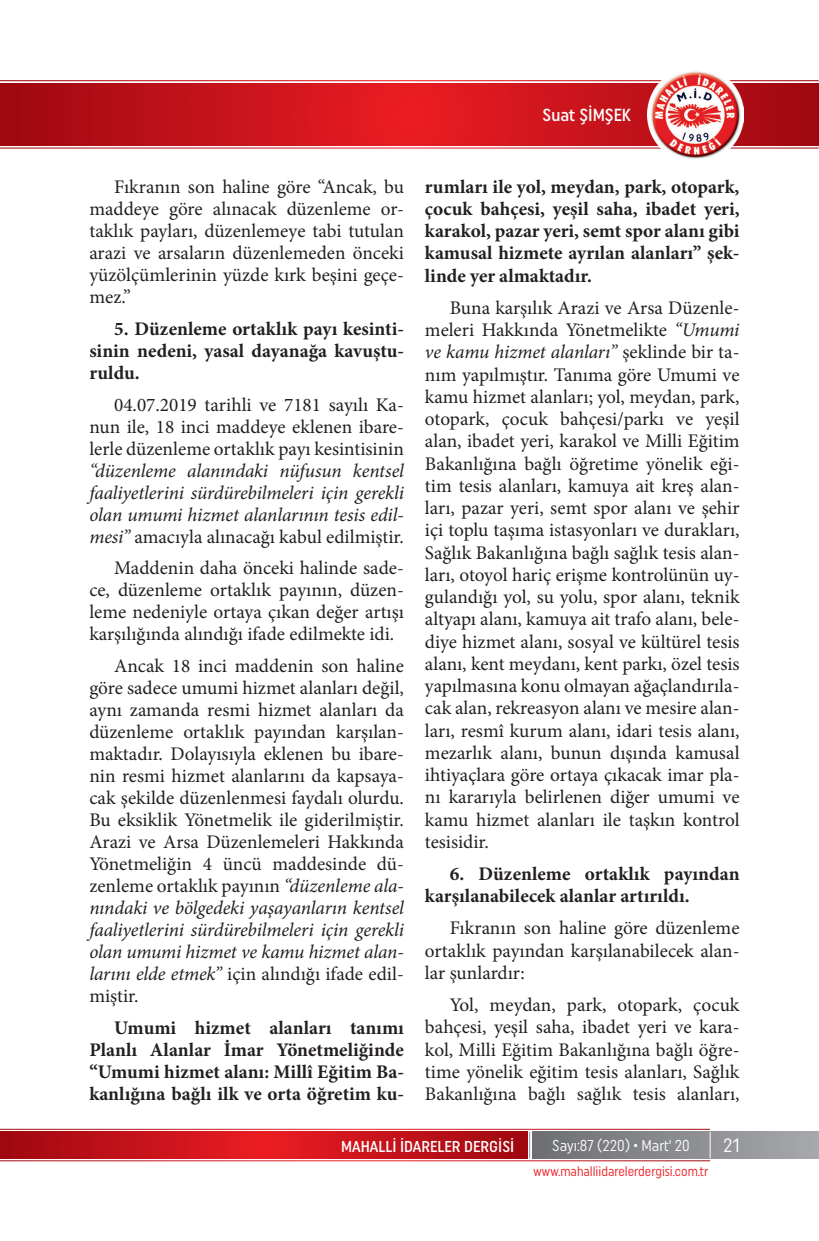
<style>
.page{position:relative;width:819px;height:1241px;background:#fff}
.page>*{position:absolute;margin:0;border:0;box-sizing:border-box;transform-origin:0 0}
.t1{font:19.25px/22.2px "Minion Pro";color:#231f20;text-align:justify}
.t2{font:700 19.25px/22.1px "Minion Pro";color:#231f20;text-align:justify}
.t3{font:italic 19.25px/22.1px "Minion Pro";letter-spacing:-.01em;color:#231f20;text-align:justify}
.t4{font:19.25px "Uniform Condensed";color:#fff}
.t5{font:500 17.5px "Uniform Condensed";color:#fff}
.t6{font:500 15.75px "Uniform Condensed";color:#fff}
.t7{font:15.75px "Uniform Condensed";color:#fff;scale:.95 1}
.t8{font:13.83px "Uniform Condensed";color:#ee1d23;scale:.92 1}
.s1{font-style:normal}
.s2{font-style:italic}
</style>
<div class="page">
<svg style="left:0;top:83px;width:819px;height:62px;background:#c6121a"></svg>
<img style="left:647px;top:71px;width:96px;height:88px">
<div style="left:532px;top:1131px;width:287px;height:27px;background:linear-gradient(to right,#6d6f71,#a8a9ad)"></div>
<svg style="left:1px;top:1131px;width:526px;height:27px;background:#c41219"></svg>
<svg style="left:529px;top:1131px;width:1px;height:27px"></svg>
<svg style="left:709px;top:1131px;width:1px;height:27px"></svg>
<svg style="left:0;top:1128px;width:1px;height:33px"></svg>
<p class="t5" style="left:542px;top:105px;width:90px">Suat ŞİMŞEK</p>
<p class="t1" style="left:89px;top:175px;width:316px;text-indent:25px">Fıkranın son haline göre “Ancak, bu maddeye göre alınacak düzenleme or&shy;taklık payları, düzenlemeye tabi tutulan arazi ve arsaların düzenlemeden önceki yüzölçümlerinin yüzde kırk beşini geçe&shy;mez.”</p>
<p class="t2" style="left:89px;top:317px;width:316px;text-indent:25px">5. Düzenleme ortaklık payı kesinti&shy;sinin nedeni, yasal dayanağa kavuştu&shy;ruldu.</p>
<p class="t1" style="left:89px;top:393px;width:316px;text-indent:25px">04.07.2019 tarihli ve 7181 sayılı Ka&shy;nun ile, 18 inci maddeye eklenen ibare&shy;lerle düzenleme ortaklık payı kesintisinin</p>
<p class="t3" style="left:89px;top:459px;width:316px">“düzenleme alanındaki nüfusun kentsel faaliyetlerini sürdürebilmeleri için gerekli olan umumi hizmet alanlarının tesis edil&shy;mesi” <span class="s1">amacıyla alınacağı kabul edilmiştir.</span></p>
<p class="t1" style="left:89px;top:557px;width:316px;text-indent:25px">Maddenin daha önceki halinde sade&shy;ce, düzenleme ortaklık payının, düzen&shy;leme nedeniyle ortaya çıkan değer artışı karşılığında alındığı ifade edilmekte idi.</p>
<p class="t1" style="left:89px;top:655px;width:316px;text-indent:25px">Ancak 18 inci maddenin son haline göre sadece umumi hizmet alanları değil, aynı zamanda resmi hizmet alanları da düzenleme ortaklık payından karşılan&shy;maktadır. Dolayısıyla eklenen bu ibare&shy;nin resmi hizmet alanlarını da kapsaya&shy;cak şekilde düzenlenmesi faydalı olurdu.<br>Bu eksiklik Yönetmelik ile giderilmiştir.<br>Arazi ve Arsa Düzenlemeleri Hakkında Yönetmeliğin 4 üncü maddesinde dü&shy;zenleme ortaklık payının <span class="s2">“düzenleme ala&shy;nındaki ve bölgedeki yaşayanların kentsel faaliyetlerini sürdürebilmeleri için gerekli olan umumi hizmet ve kamu hizmet alan&shy;larını elde etmek”</span> için alındığı ifade edil&shy;miştir.</p>
<p class="t2" style="left:89px;top:1016px;width:316px;text-indent:25px">Umumi hizmet alanları tanımı Planlı Alanlar İmar Yönetmeliğinde “Umumi hizmet alanı: Millî Eğitim Ba&shy;kanlığına bağlı ilk ve orta öğretim ku-</p>
<p class="t2" style="left:425px;top:175px;width:316px">rumları ile yol, meydan, park, otopark, çocuk bahçesi, yeşil saha, ibadet yeri, karakol, pazar yeri, semt spor alanı gibi kamusal hizmete ayrılan alanları” şek&shy;linde yer almaktadır.</p>
<p class="t1" style="left:425px;top:296px;width:316px;text-indent:25px">Buna karşılık Arazi ve Arsa Düzenle&shy;meleri Hakkında Yönetmelikte <span class="s2">“Umumi ve kamu hizmet alanları”</span> şeklinde bir ta&shy;nım yapılmıştır. Tanıma göre Umumi ve kamu hizmet alanları; yol, meydan, park, otopark, çocuk bahçesi/parkı ve yeşil alan, ibadet yeri, karakol ve Milli Eğitim Bakanlığına bağlı öğretime yönelik eği&shy;tim tesis alanları, kamuya ait kreş alan&shy;ları, pazar yeri, semt spor alanı ve şehir içi toplu taşıma istasyonları ve durakları, Sağlık Bakanlığına bağlı sağlık tesis alan&shy;ları, otoyol hariç erişme kontrolünün uy&shy;gulandığı yol, su yolu, spor alanı, teknik altyapı alanı, kamuya ait trafo alanı, bele&shy;diye hizmet alanı, sosyal ve kültürel tesis alanı, kent meydanı, kent parkı, özel tesis yapılmasına konu olmayan ağaçlandırıla&shy;cak alan, rekreasyon alanı ve mesire alan&shy;ları, resmî kurum alanı, idari tesis alanı, mezarlık alanı, bunun dışında kamusal ihtiyaçlara göre ortaya çıkacak imar pla&shy;nı kararıyla belirlenen diğer umumi ve kamu hizmet alanları ile taşkın kontrol tesisidir.</p>
<p class="t2" style="left:425px;top:862px;width:316px;text-indent:25px">6. Düzenleme ortaklık payından karşılanabilecek alanlar artırıldı.</p>
<p class="t1" style="left:425px;top:917px;width:316px;text-indent:25px">Fıkranın son haline göre düzenleme ortaklık payından karşılanabilecek alan&shy;lar şunlardır:</p>
<p class="t1" style="left:425px;top:993px;width:316px;text-indent:25px">Yol, meydan, park, otopark, çocuk bahçesi, yeşil saha, ibadet yeri ve kara&shy;kol, Milli Eğitim Bakanlığına bağlı öğre&shy;time yönelik eğitim tesis alanları, Sağlık Bakanlığına bağlı sağlık tesis alanları,</p>
<p class="t6" style="left:341px;top:1136px;width:175px">MAHALLİ İDARELER DERGİSİ</p>
<p class="t7" style="left:552px;top:1136px;width:146px">Sayı:87 (220) • Mart‘ 20</p>
<p class="t4" style="left:723px;top:1133px;width:18px">21</p>
<p class="t8" style="left:533px;top:1162px;width:192px">www.mahalliidarelerdergisi.com.tr</p>
</div>
